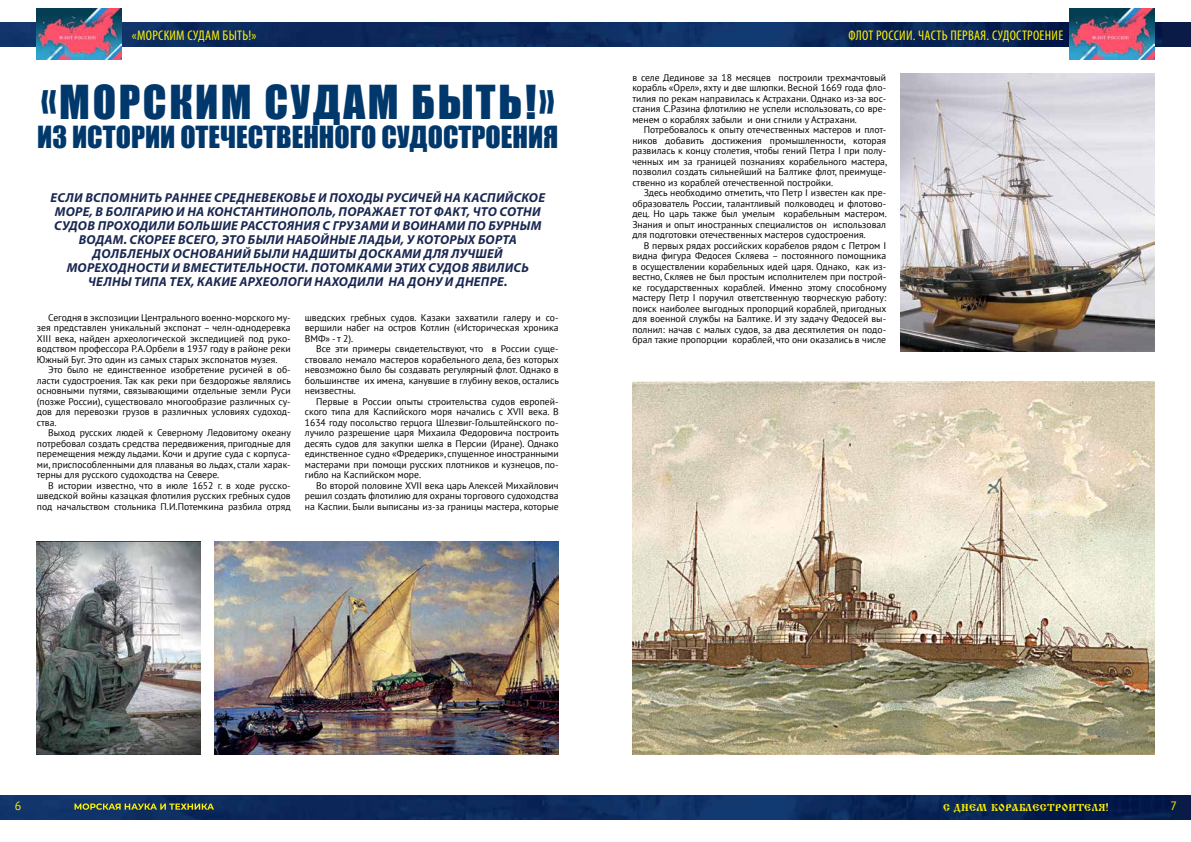
<style>
.page{position:relative;width:1191px;height:842px;background:#fff}
.page>*{position:absolute;margin:0;border:0;box-sizing:border-box;transform-origin:0 0}
.t1{font:43px "Impact";letter-spacing:.06em;color:#00386c}
.t2{font:28px "Impact";color:#00386c}
.t3{font:condensed 14px "Myriad Pro";letter-spacing:.02em;color:#fff200}
.t4{font:italic 700 13px/14px "Myriad Pro";letter-spacing:.02em;color:#192751;text-align:center}
.t5{font:12px "PT Sans";color:#fff200}
.t6{font:10px "Izhitsa C";letter-spacing:.02em;color:#fff200}
.t7{font:9.6px/10.5px "PT Sans";color:#000;text-align:justify}
</style>
<div class="page">
<img style="left:0;top:23px;width:1191px;height:24px">
<img style="left:0;top:795px;width:1191px;height:24px">
<svg style="left:74px;top:803px;width:140px;height:7px"></svg>
<img style="left:37px;top:9px;width:84px;height:51px">
<img style="left:1069px;top:9px;width:85px;height:51px">
<img style="left:37px;top:541px;width:164px;height:213px">
<img style="left:215px;top:541px;width:343px;height:213px">
<img style="left:632px;top:381px;width:522px;height:373px">
<img style="left:900px;top:74px;width:254px;height:277px">
<h3 class="t3" style="left:132px;top:27px;width:126px">«МОРСКИМ СУДАМ БЫТЬ!»</h3>
<h1 class="t1" style="left:41px;top:69px;width:515px">«МОРСКИМ СУДАМ БЫТЬ!»</h1>
<h2 class="t2" style="left:37px;top:115px;width:522px">ИЗ ИСТОРИИ ОТЕЧЕСТВЕННОГО СУДОСТРОЕНИЯ</h2>
<p class="t4" style="left:50px;top:190px;width:496px">ЕСЛИ ВСПОМНИТЬ РАННЕЕ СРЕДНЕВЕКОВЬЕ И ПОХОДЫ РУСИЧЕЙ НА КАСПИЙСКОЕ МОРЕ, В БОЛГАРИЮ И НА КОНСТАНТИНОПОЛЬ, ПОРАЖАЕТ ТОТ ФАКТ, ЧТО СОТНИ СУДОВ ПРОХОДИЛИ БОЛЬШИЕ РАССТОЯНИЯ С ГРУЗАМИ И ВОИНАМИ ПО БУРНЫМ ВОДАМ. СКОРЕЕ ВСЕГО, ЭТО БЫЛИ НАБОЙНЫЕ ЛАДЬИ, У КОТОРЫХ БОРТА ДОЛБЛЕНЫХ ОСНОВАНИЙ БЫЛИ НАДШИТЫ ДОСКАМИ ДЛЯ ЛУЧШЕЙ МОРЕХОДНОСТИ И ВМЕСТИТЕЛЬНОСТИ. ПОТОМКАМИ ЭТИХ СУДОВ ЯВИЛИСЬ ЧЕЛНЫ ТИПА ТЕХ, КАКИЕ АРХЕОЛОГИ НАХОДИЛИ НА ДОНУ И ДНЕПРЕ.</p>
<p class="t7" style="left:37px;top:312px;width:255px;text-indent:11px">Сегодня в экспозиции Центрального военно-морского му&shy;зея представлен уникальный экспонат – челн-однодеревка ХIII века, найден археологической экспедицией под руко&shy;водством профессора Р.А.Орбели в 1937 году в районе реки Южный Буг. Это один из самых старых экспонатов музея.</p>
<p class="t7" style="left:37px;top:364px;width:256px;text-indent:11px">Это было не единственное изобретение русичей в об&shy;ласти судостроения. Так как реки при бездорожье являлись основными путями, связывающими отдельные земли Руси (позже России), существовало многообразие различных су&shy;дов для перевозки грузов в различных условиях судоход&shy;ства.</p>
<p class="t7" style="left:37px;top:427px;width:256px;text-indent:11px">Выход русских людей к Северному Ледовитому океану потребовал создать средства передвижения, пригодные для перемещения между льдами. Кочи и другие суда с корпуса&shy;ми, приспособленными для плаванья во льдах, стали харак&shy;терны для русского судоходства на Севере.</p>
<p class="t7" style="left:37px;top:480px;width:255px;text-indent:11px">В истории известно, что в июле 1652 г. в ходе русско&shy;шведской войны казацкая флотилия русских гребных судов под начальством стольника П.И.Потемкина разбила отряд</p>
<p class="t7" style="left:305px;top:312px;width:255px">шведских гребных судов. Казаки захватили галеру и со&shy;вершили набег на остров Котлин («Историческая хроника ВМФ» - т 2).</p>
<p class="t7" style="left:305px;top:343px;width:256px;text-indent:11px">Все эти примеры свидетельствуют, что в России суще&shy;ствовало немало мастеров корабельного дела, без которых невозможно было бы создавать регулярный флот. Однако в большинстве их имена, канувшие в глубину веков, остались неизвестны.</p>
<p class="t7" style="left:305px;top:396px;width:256px;text-indent:11px">Первые в России опыты строительства судов европей&shy;ского типа для Каспийского моря начались с ХVII века. В 1634 году посольство герцога Шлезвиг-Гольштейнского по&shy;лучило разрешение царя Михаила Федоровича построить десять судов для закупки шелка в Персии (Иране). Однако единственное судно «Фредерик», спущенное иностранными мастерами при помощи русских плотников и кузнецов, по&shy;гибло на Каспийском море.</p>
<p class="t7" style="left:305px;top:480px;width:255px;text-indent:11px">Во второй половине ХVII века царь Алексей Михайлович решил создать флотилию для охраны торгового судоходства на Каспии. Были выписаны из-за границы мастера, которые</p>
<h3 class="t3" style="left:848px;top:27px;width:216px">ФЛОТ РОССИИ. ЧАСТЬ ПЕРВАЯ. СУДОСТРОЕНИЕ</h3>
<p class="t7" style="left:632px;top:72px;width:255px">в селе Дединове за 18 месяцев построили трехмачтовый корабль «Орел», яхту и две шлюпки. Весной 1669 года фло&shy;тилия по рекам направилась к Астрахани. Однако из-за вос&shy;стания С.Разина флотилию не успели использовать, со вре&shy;менем о кораблях забыли и они сгнили у Астрахани.</p>
<p class="t7" style="left:632px;top:125px;width:256px;text-indent:11px">Потребовалось к опыту отечественных мастеров и плот&shy;ников добавить достижения промышленности, которая развилась к концу столетия, чтобы гений Петра I при полу&shy;ченных им за границей познаниях корабельного мастера, позволил создать сильнейший на Балтике флот, преимуще&shy;ственно из кораблей отечественной постройки.</p>
<p class="t7" style="left:632px;top:188px;width:256px;text-indent:11px">Здесь необходимо отметить, что Петр I известен как пре&shy;образователь России, талантливый полководец и флотово&shy;дец. Но царь также был умелым корабельным мастером.<br>Знания и опыт иностранных специалистов он использовал для подготовки отечественных мастеров судостроения.</p>
<p class="t7" style="left:632px;top:240px;width:256px;text-indent:11px">В первых рядах российских корабелов рядом с Петром I видна фигура Федосея Скляева – постоянного помощника в осуществлении корабельных идей царя. Однако, как из&shy;вестно, Скляев не был простым исполнителем при построй&shy;ке государственных кораблей. Именно этому способному мастеру Петр I поручил ответственную творческую работу: поиск наиболее выгодных пропорций кораблей, пригодных для военной службы на Балтике. И эту задачу Федосей вы&shy;полнил: начав с малых судов, за два десятилетия он подо&shy;брал такие пропорции кораблей, что они оказались в числе</p>
<p class="t5" style="left:15px;top:798px;width:8px">6</p>
<p class="t5" style="left:1170px;top:798px;width:8px">7</p>
<p class="t6" style="left:943px;top:802px;width:167px">С ДНЕМ КОРАБЛЕСТРОИТЕЛЯ!</p>
</div>
